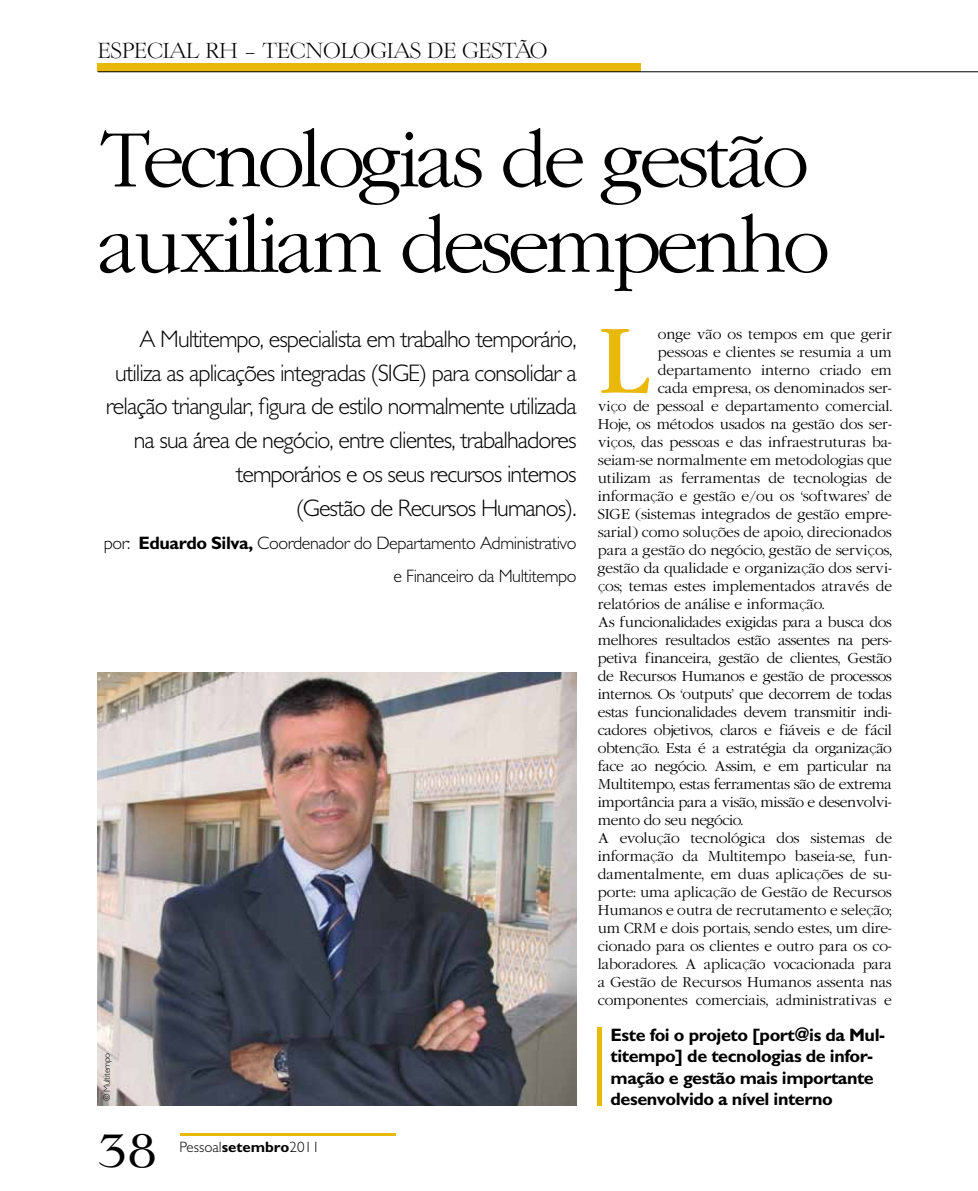
<style>
.page{position:relative;width:978px;height:1191px;background:#fff}
.page>*{position:absolute;margin:0;border:0;box-sizing:border-box;transform-origin:0 0}
.t1{font:86.25px "Garamond";color:#e8b909}
.t2{font:300 72px/85.5px "Garamond";letter-spacing:-.05em;color:#000}
.t3{font:45px "Lingwood";color:#000}
.t4{font:300 24px/33.8px "Gentle Sans";letter-spacing:-.04em;color:#000}
.t5{font:300 21px "Lingwood";color:#000}
.t6{font:700 18px/21.6px "Gentle Sans";letter-spacing:-.025em;color:#000}
.t7{font:300 18px/33px "Gentle Sans";letter-spacing:-.025em;color:#000;text-align:right}
.t8{font:300 15px "Gentle Sans";color:#000}
.t9{font:300 13.5px "Garamond";letter-spacing:-.005em;color:#000}
.t10{font:300 13.5px "Garamond";letter-spacing:-.025em;color:#000}
.t11{font:300 9px "Gentle Sans";letter-spacing:-.025em;color:#000}
.s1{font-weight:700}
</style>
<div class="page">
<hr style="left:180px;top:1133px;width:215px;height:2px;background:#e8b909">
<div style="left:98px;top:63px;width:543px;height:9px;background:#e8b909"></div>
<hr style="left:98px;top:71px;width:880px;height:1px;background:#000">
<img style="left:98px;top:672px;width:479px;height:434px">
<hr style="left:598px;top:1027px;width:4px;height:79px;background:#e8b909">
<h3 class="t5" style="left:515px;top:39px;width:34px">ÃO</h3>
<h3 class="t5" style="left:98px;top:39px;width:51px">ESPECIAL</h3>
<h3 class="t5" style="left:205px;top:39px;width:73px">RH – TECNOLOGIAS</h3>
<h3 class="t5" style="left:427px;top:39px;width:50px">DE GEST</h3>
<h2 class="t2" style="left:98px;top:118px;width:733px">Tecnologias de gestão auxiliam desempenho</h2>
<h3 class="t4" style="left:115px;top:322px;width:463px;text-indent:24px">A Multitempo, especialista em trabalho temporário, utiliza as aplicações integradas (SIGE</h3>
<h1 class="t1" style="left:598px;top:308px;width:55px">L</h1>
<p class="t9" style="left:658px;top:326px;width:235px">onge vão os tempos em que gerir</p>
<p class="t9" style="left:658px;top:344px;width:235px">pessoas e clientes se resumia a um</p>
<p class="t9" style="left:658px;top:362px;width:235px">departamento interno criado em</p>
<p class="t9" style="left:658px;top:380px;width:235px">cada empresa, os denominados ser-</p>
<p class="t9" style="left:598px;top:398px;width:296px">viço de pessoal e departamento comercial.</p>
<p class="t9" style="left:598px;top:416px;width:296px">Hoje, os métodos usados na gestão dos ser-</p>
<p class="t9" style="left:598px;top:434px;width:296px">viços, das pessoas e das infraestruturas ba-</p>
<p class="t9" style="left:598px;top:452px;width:296px">seiam-se normalmente em metodologias que</p>
<p class="t9" style="left:598px;top:470px;width:296px">utilizam as ferramentas de tecnologias de</p>
<p class="t9" style="left:598px;top:488px;width:296px">informação e gestão e/ou os ‘softwares’ de</p>
<p class="t9" style="left:598px;top:506px;width:296px">SIGE (sistemas integrados de gestão empre-</p>
<p class="t9" style="left:598px;top:524px;width:296px">sarial) como soluções de apoio, direcionados</p>
<p class="t9" style="left:598px;top:542px;width:296px">para a gestão do negócio, gestão de serviços,</p>
<p class="t9" style="left:598px;top:560px;width:296px">gestão da qualidade e organização dos servi-</p>
<p class="t9" style="left:598px;top:577px;width:296px">ços; temas estes implementados através de</p>
<p class="t9" style="left:598px;top:595px;width:228px">relatórios de análise e informação.</p>
<p class="t10" style="left:598px;top:613px;width:296px">As funcionalidades exigidas para a busca dos</p>
<p class="t10" style="left:598px;top:631px;width:296px">melhores resultados estão assentes na pers-</p>
<p class="t10" style="left:598px;top:649px;width:296px">petiva financeira, gestão de clientes, Gestão</p>
<p class="t10" style="left:598px;top:667px;width:296px">de Recursos Humanos e gestão de processos</p>
<p class="t10" style="left:598px;top:685px;width:296px">internos. Os ‘outputs’ que decorrem de todas</p>
<p class="t10" style="left:598px;top:703px;width:296px">estas funcionalidades devem transmitir indi-</p>
<p class="t10" style="left:598px;top:721px;width:296px">cadores objetivos, claros e fiáveis e de fácil</p>
<p class="t10" style="left:598px;top:739px;width:296px">obtenção. Esta é a estratégia da organização</p>
<p class="t10" style="left:598px;top:757px;width:296px">face ao negócio. Assim, e em particular na</p>
<p class="t10" style="left:598px;top:775px;width:296px">Multitempo, estas ferramentas são de extrema</p>
<p class="t10" style="left:598px;top:793px;width:296px">importância para a visão, missão e desenvolvi-</p>
<p class="t10" style="left:598px;top:811px;width:147px">mento do seu negócio.</p>
<p class="t9" style="left:598px;top:829px;width:296px">A evolução tecnológica dos sistemas de</p>
<p class="t9" style="left:598px;top:847px;width:296px">informação da Multitempo baseia-se, fun-</p>
<p class="t9" style="left:598px;top:865px;width:296px">damentalmente, em duas aplicações de su-</p>
<p class="t9" style="left:598px;top:883px;width:296px">porte: uma aplicação de Gestão de Recursos</p>
<p class="t9" style="left:598px;top:901px;width:295px">Humanos e outra de recrutamento e seleção;</p>
<p class="t9" style="left:598px;top:919px;width:296px">um CRM e dois portais, sendo estes, um dire-</p>
<p class="t9" style="left:598px;top:937px;width:295px">cionado para os clientes e outro para os co-</p>
<p class="t9" style="left:598px;top:955px;width:296px">laboradores. A aplicação vocacionada para</p>
<p class="t9" style="left:598px;top:973px;width:296px">a Gestão de Recursos Humanos assenta nas</p>
<p class="t9" style="left:598px;top:991px;width:296px">componentes comerciais, administrativas e</p>
<h3 class="t4" style="left:106px;top:355px;width:472px;text-align:right">) para consolidar a<br>relação triangular, figura de estilo normalmente utilizada na sua área de negócio, entre clientes, trabalhadores temporários e os seus recursos internos<br>(Gestão de Recursos H umanos).</h3>
<h3 class="t7" style="left:104px;top:526px;width:474px">por: <span class="s1">Eduardo Silva,</span> Coordenador do Departamento Administrativo e Financeiro da Multitempo</h3>
<p class="t11" style="left:102px;top:1101px;width:50px;rotate:-90deg">© Multitempo</p>
<h3 class="t3" style="left:98px;top:1125px;width:61px">38</h3>
<p class="t8" style="left:180px;top:1137px;width:141px">Pessoal<span class="s1">setembro</span>2011</p>
<h3 class="t6" style="left:611px;top:1023px;width:276px">Este foi o projeto [port@is da Mul&shy;titempo] de tecnologias de infor&shy;mação e gestão mais importante desenvolvido a nível interno</h3>
</div>
